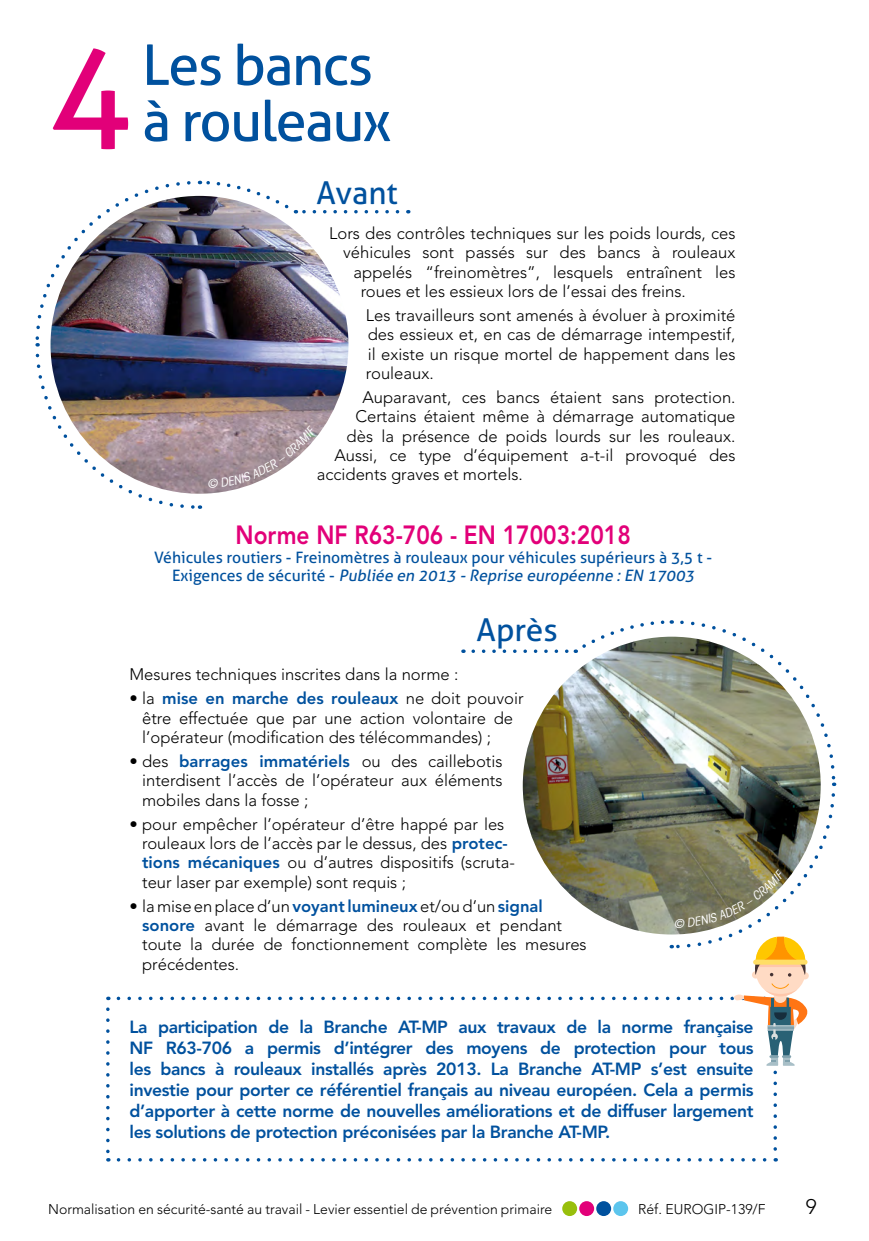
<style>
.page{position:relative;width:869px;height:1241px;background:#fff}
.page>*{position:absolute;margin:0;border:0;box-sizing:border-box;transform-origin:0 0}
.t1{font:138.95px "Aller";color:#e20079}
.t2{font:56px/56px "Aller";letter-spacing:-.03em;color:#00519e}
.t3{font:31.5px "Aller";color:#00519e}
.t4{font:800 26.07px "Avenir LT";color:#e20079;scale:.87 1}
.t5{font:300 21px "Avenir LT";color:#000}
.t6{font:800 17.5px/21px "Avenir LT";letter-spacing:-.02em;color:#00519e}
.t7{font:300 16.62px/19.2px "Avenir LT";color:#000}
.t8{font:15.75px/18.9px "Aller";color:#00519e;text-align:center}
.t9{font:300 14px "Avenir LT";color:#000}
.s1{font-style:italic}
.s2{font-weight:800;color:#00519e}
</style>
<div class="page">
<div style="left:562px;top:1200px;width:15px;height:15px;background:#98bf0c;border-radius:50%"></div>
<div style="left:579px;top:1200px;width:15px;height:15px;background:#e20079;border-radius:50%"></div>
<div style="left:596px;top:1200px;width:15px;height:15px;background:#00519e;border-radius:50%"></div>
<div style="left:613px;top:1200px;width:15px;height:15px;background:#5cc5ed;border-radius:50%"></div>
<div style="left:755px;top:946px;width:50px;height:50px;background:#ffdbc4;border-radius:50%"></div>
<div style="left:801px;top:971px;width:7px;height:8px;background:#ffdbc4;border-radius:50%"></div>
<svg style="left:106px;top:983px;width:702px;height:178px"></svg>
<img style="left:473px;top:620px;width:363px;height:356px">
<img style="left:35px;top:180px;width:362px;height:329px">
<h1 class="t1" style="left:48px;top:7px;width:85px">4</h1>
<h2 class="t2" style="left:142px;top:37px;width:250px">Les bancs à rouleaux</h2>
<h3 class="t3" style="left:316px;top:173px;width:83px">Avant</h3>
<p class="t7" style="left:329px;top:224px;width:407px">Lors des contrôles techniques sur les poids lourds, ces</p>
<p class="t7" style="left:343px;top:243px;width:394px">véhicules sont passés sur des bancs à rouleaux</p>
<p class="t7" style="left:353px;top:262px;width:383px">appelés “freinomètres”, lesquels entraînent les</p>
<p class="t7" style="left:360px;top:281px;width:326px">roues et les essieux lors de l’essai des freins.</p>
<p class="t7" style="left:366px;top:306px;width:371px;text-align:justify">Les travailleurs sont amenés à évoluer à proximité des essieux et, en cas de démarrage intempestif, il existe un risque mortel de happement dans les rouleaux.</p>
<p class="t7" style="left:362px;top:388px;width:374px">Auparavant, ces bancs étaient sans protection.</p>
<p class="t7" style="left:355px;top:407px;width:381px">Certains étaient même à démarrage automatique</p>
<p class="t7" style="left:346px;top:426px;width:390px">dès la présence de poids lourds sur les rouleaux.</p>
<p class="t7" style="left:334px;top:445px;width:402px">Aussi, ce type d’équipement a-t-il provoqué des</p>
<p class="t7" style="left:317px;top:465px;width:207px">accidents graves et mortels.</p>
<h3 class="t4" style="left:235px;top:519px;width:455px">Norme NF R63-706 - EN 17003:2018</h3>
<p class="t8" style="left:154px;top:547px;width:559px">Véhicules routiers - Freinomètres à rouleaux pour véhicules supérieurs à 3,5 t -<br>E xi ge n c e s d e s é c u r i t é - <span class="s1">Publiée en 2013 -Reprise européenne :EN 17003</span></p>
<h3 class="t3" style="left:476px;top:611px;width:83px">Après</h3>
<p class="t7" style="left:129px;top:664px;width:330px">Mesures techniques inscrites dans la norme :</p>
<p class="t7" style="left:142px;top:689px;width:383px;text-indent:-13px">• la <span class="s2">mise en marche des rouleaux</span> ne doit pouvoir être effectuée que par une action volontaire de l’opérateur (modification des télécommandes) ;</p>
<p class="t7" style="left:142px;top:751px;width:362px;text-align:justify;text-indent:-13px">• des <span class="s2">barrages immatériels</span> ou des caillebotis interdisent l’accès de l’opérateur aux éléments mobiles dans la fosse ;</p>
<p class="t7" style="left:142px;top:814px;width:374px;text-indent:-13px">• pour empêcher l’opérateur d’être happé par les rouleaux lors de l’accès par le dessus, des <span class="s2">protec&shy;tions mécaniques</span> ou d’autres dispositifs (scruta&shy;teur laser par exemple) sont requis ;</p>
<p class="t7" style="left:142px;top:896px;width:446px;text-indent:-13px">• la mise en place d’un <span class="s2">voyant lumineux</span> et/ou d’un <span class="s2">signal sonore</span> avant le démarrage des rouleaux et pendant toute la durée de fonctionnement complète les mesures précédentes.</p>
<p class="t6" style="left:129px;top:1016px;width:305px">La participation de la Branche AT-MP</p>
<p class="t6" style="left:458px;top:1016px;width:296px">aux travaux de la norme française</p>
<p class="t6" style="left:129px;top:1037px;width:12px">NF</p>
<p class="t6" style="left:129px;top:1037px;width:625px;text-indent:36px">R63-706 a permis d’intégrer des moyens de protection pour tous les bancs à rouleaux installés après 2013. La Branche AT-MP</p>
<p class="t6" style="left:129px;top:1058px;width:625px;text-align:justify;text-indent:521px">s’est ensuite investie pour porter ce référentiel français au niveau européen. Cela a permis d’apporter à cette norme de nouvelles améliorations et de diffuser largement les solutions de protection préconisées par la Branche AT-MP.</p>
<p class="t9" style="left:48px;top:1200px;width:505px">Normalisation en sécurité-santé au travail - Levier essentiel de prévention primaire</p>
<p class="t9" style="left:637px;top:1200px;width:129px">Réf. EUROGIP-139/F</p>
<p class="t5" style="left:805px;top:1194px;width:12px">9</p>
</div>
